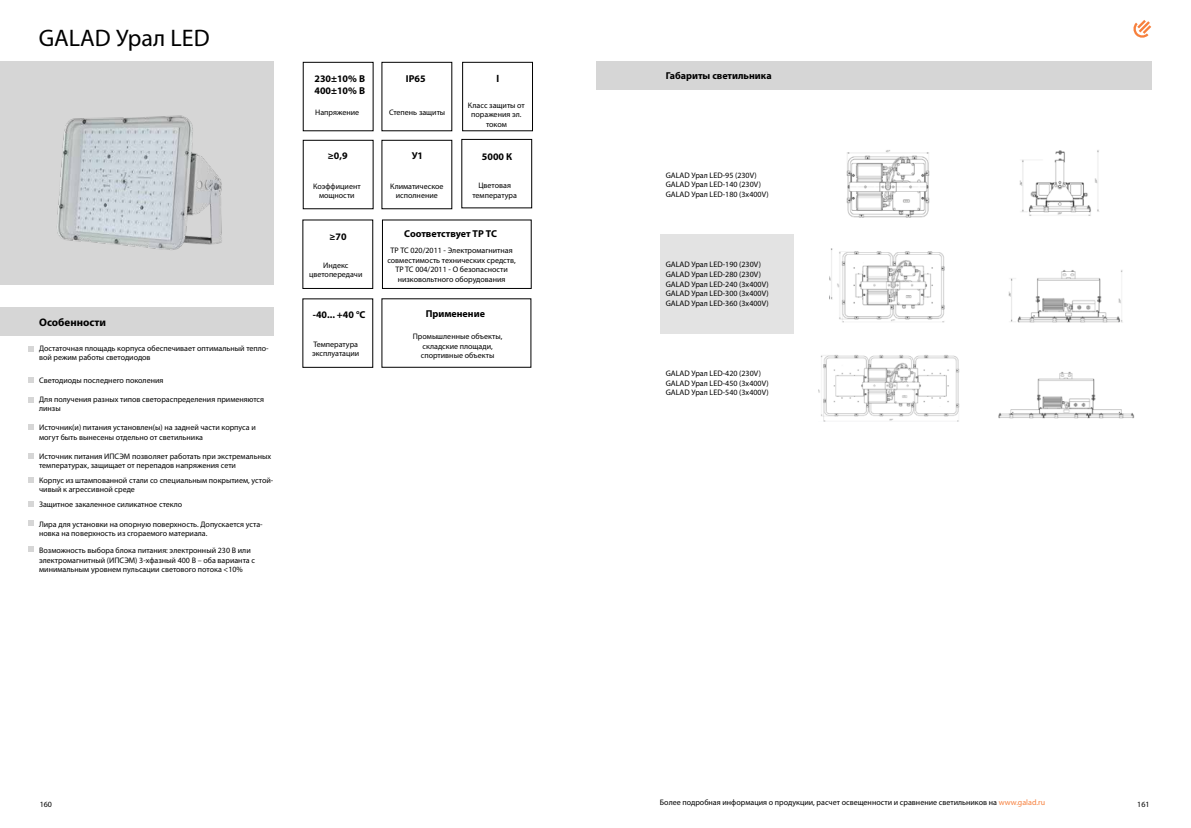
<style>
.page{position:relative;width:1191px;height:828px;background:#fff}
.page>*{position:absolute;margin:0;border:0;box-sizing:border-box;transform-origin:0 0}
.t1{font:24px "Myriad Pro";color:#000}
.t2{font:700 11px "Myriad Pro";color:#000}
.t3{font:700 10px/12px "Myriad Pro";color:#000}
.t4{font:8px/9.6px "Myriad Pro";color:#000}
.s1{color:#f7803d}
</style>
<div class="page">
<div style="left:596px;top:61px;width:556px;height:28px;background:#d6d6d6"></div>
<div style="left:660px;top:234px;width:133px;height:99px;background:#e3e3e3"></div>
<img style="left:818px;top:355px;width:142px;height:67px">
<div style="left:0;top:62px;width:274px;height:223px;background:#d6d6d6"></div>
<div style="left:0;top:307px;width:274px;height:28px;background:#d6d6d6"></div>
<div style="left:462px;top:62px;width:71px;height:69px;border:1px solid #000"></div>
<div style="left:381px;top:298px;width:150px;height:70px;border:1px solid #000"></div>
<div style="left:382px;top:219px;width:150px;height:70px;border:1px solid #000"></div>
<svg style="left:28px;top:346px;width:5px;height:6px"></svg>
<svg style="left:28px;top:377px;width:5px;height:6px"></svg>
<svg style="left:28px;top:424px;width:5px;height:5px"></svg>
<svg style="left:28px;top:397px;width:5px;height:6px"></svg>
<svg style="left:28px;top:453px;width:5px;height:6px"></svg>
<svg style="left:28px;top:477px;width:5px;height:5px"></svg>
<svg style="left:28px;top:501px;width:5px;height:5px"></svg>
<svg style="left:28px;top:520px;width:5px;height:6px"></svg>
<svg style="left:28px;top:546px;width:5px;height:6px"></svg>
<div style="left:461px;top:139px;width:71px;height:69px;border:1px solid #000"></div>
<img style="left:57px;top:115px;width:165px;height:135px">
<img style="left:846px;top:150px;width:84px;height:68px">
<img style="left:829px;top:248px;width:116px;height:75px">
<img style="left:998px;top:371px;width:137px;height:48px">
<img style="left:1008px;top:270px;width:115px;height:53px">
<img style="left:1019px;top:150px;width:80px;height:66px">
<svg style="left:1133px;top:20px;width:18px;height:18px"></svg>
<h1 class="t1" style="left:39px;top:23px;width:172px">GALAD Урал LED</h1>
<h2 class="t2" style="left:39px;top:315px;width:69px">Особенности</h2>
<p class="t4" style="left:39px;top:343px;width:231px">Достаточная площадь корпуса обеспечивает оптимальный тепло&shy;вой режим работы светодиодов</p>
<p class="t4" style="left:39px;top:375px;width:126px">Светодиоды последнего поколения</p>
<p class="t4" style="left:39px;top:394px;width:227px">Для получения разных типов светораспределения применяются линзы</p>
<p class="t4" style="left:39px;top:422px;width:218px">Источник(и) питания установлен(ы) на задней части корпуса и могут быть вынесены отдельно от светильника</p>
<p class="t4" style="left:39px;top:451px;width:233px">Источник питания ИПСЭМ позволяет работать при экстремальных температурах, защищает от перепадов напряжения сети</p>
<p class="t4" style="left:39px;top:475px;width:236px">Корпус из штампованной стали со специальным покрытием, устой&shy;чивый к агрессивной среде</p>
<p class="t4" style="left:39px;top:499px;width:145px">Защитное закаленное силикатное стекло</p>
<p class="t4" style="left:39px;top:519px;width:225px">Лира для установки на опорную поверхность. Допускается уста&shy;новка на поверхность из сгораемого материала.</p>
<p class="t4" style="left:39px;top:545px;width:217px">Возможность выбора блока питания: электронный 230 В или электромагнитный (ИПСЭМ) 3-хфазный 400 В – оба варианта с минимальным уровнем пульсации светового потока &lt;10%</p>
<p class="t3" style="left:314px;top:73px;width:52px">230±10% В<br>400±10% В</p>
<p class="t4" style="left:315px;top:107px;width:46px">Напряжение</p>
<p class="t3" style="left:406px;top:73px;width:21px">IP65</p>
<p class="t4" style="left:389px;top:107px;width:58px">Степень защиты</p>
<p class="t3" style="left:496px;top:73px;width:4px">l</p>
<p class="t4" style="left:468px;top:100px;width:58px;text-align:center">Класс защиты от поражения эл. током</p>
<p class="t3" style="left:328px;top:149px;width:21px">≥0,9</p>
<p class="t3" style="left:412px;top:149px;width:13px">У1</p>
<p class="t3" style="left:482px;top:150px;width:32px">5000 К</p>
<p class="t4" style="left:313px;top:181px;width:49px;text-align:center">Коэффициент мощности</p>
<p class="t4" style="left:390px;top:181px;width:55px;text-align:center">Климатическое исполнение</p>
<p class="t4" style="left:472px;top:180px;width:46px;text-align:center">Цветовая температура</p>
<p class="t3" style="left:330px;top:230px;width:19px">≥70</p>
<p class="t4" style="left:309px;top:260px;width:55px;text-align:center">Индекс цветопередачи</p>
<p class="t3" style="left:313px;top:309px;width:54px">-40... +40 °С</p>
<p class="t4" style="left:312px;top:339px;width:49px">Температура эксплуатации</p>
<p class="t3" style="left:404px;top:228px;width:94px">Соответствует ТР ТС</p>
<p class="t4" style="left:387px;top:245px;width:130px;text-align:center">ТР ТС 020/2011 - Электромагнитная совместимость технических средств, ТР ТС 004/2011 - О безопасности низковольтного оборудования</p>
<p class="t3" style="left:426px;top:307px;width:61px">Применение</p>
<p class="t4" style="left:413px;top:331px;width:91px;text-align:center">Промышленные объекты, складские площади, спортивные объекты</p>
<p class="t3" style="left:665px;top:69px;width:107px">Габариты светильника</p>
<p class="t4" style="left:665px;top:170px;width:105px">GALAD Урал LED-95 (230V)<br>GALAD Урал LED-140 (230V)<br>GALAD Урал LED-180 (3x400V)</p>
<p class="t4" style="left:665px;top:260px;width:105px">GALAD Урал LED-190 (230V)<br>GALAD Урал LED-280 (230V)<br>GALAD Урал LED-240 (3x400V)<br>GALAD Урал LED-300 (3x400V)<br>GALAD Урал LED-360 (3x400V)</p>
<p class="t4" style="left:665px;top:368px;width:105px">GALAD Урал LED-420 (230V)<br>GALAD Урал LED-450 (3x400V)<br>GALAD Урал LED-540 (3x400V)</p>
<p class="t4" style="left:660px;top:798px;width:387px">Более подробная информация о продукции, расчет освещенности и сравнение светильников на <span class="s1">www.galad.ru</span></p>
<p class="t4" style="left:40px;top:800px;width:14px">160</p>
<p class="t4" style="left:1137px;top:799px;width:14px">161</p>
</div>
